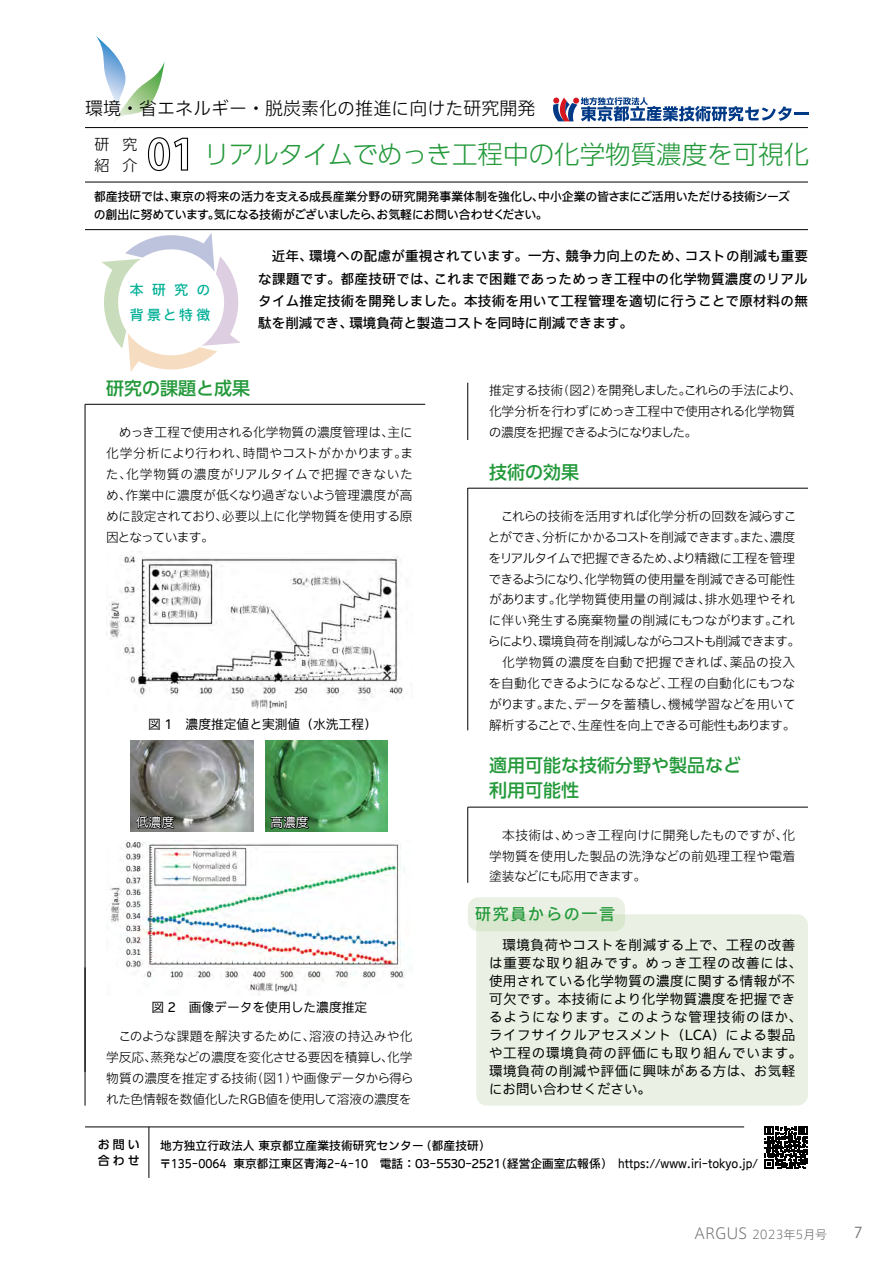
<style>
.page{position:relative;width:893px;height:1263px;background:#fff}
.page>*{position:absolute;margin:0;border:0;box-sizing:border-box;transform-origin:0 0}
.t1{font:300 25.5px "UD Shin Go Pro";color:#23993a}
.t2{font:500 18px/25.5px "UD Shin Go Pro";color:#23993a}
.t3{font:300 18px "Iwa UCDA Goth Std";color:#000}
.t4{font:500 16.05px "Iwa UCDA Goth Std";letter-spacing:.1em;color:#23993a}
.t5{font:300 15px/21px "UD Shin Go Pro";color:#000}
.t6{font:15px "Koz Go Pro";color:#727171}
.t7{font:500 13.8px/24.3px "Iwa UCDA Goth Std";letter-spacing:.245em;color:#00b097}
.t8{font:100 13.5px/18px "Iwa UCDA Goth Std";letter-spacing:.04em;color:#000}
.t9{font:500 13.5px/22.4px "Iwa UCDA Goth Std";color:#000;text-align:justify}
.t10{font:300 12.75px/21px "Iwa UCDA Goth Std";letter-spacing:-.025em;color:#000;text-align:justify}
.t11{font:300 12.75px/21px "Iwa UCDA Goth Std";letter-spacing:-.05em;color:#000}
.t12{font:100 12.75px "Iwa UCDA Goth Std";color:#000}
.t13{font:100 12.75px "Iwa UCDA Goth Std";color:#fff}
.t14{font:500 12px/18px "Iwa UCDA Goth Std";letter-spacing:-.01em;color:#000}
.t15{font:12px "Axis Basic Std N L";color:#727171}
.t16{font:500 12px/16.5px "UD Shin Go Pro";letter-spacing:.25em;color:#000}
.t17{font:500 11.7px "Iwa UCDA Goth Std";color:#000;scale:.9 1}
.t18{font:500 11.7px "Iwa UCDA Goth Std";color:#000}
.s1{font-family:"Koz Go Pr 6 N";font-weight:700;font-size:42px;color:#fff}
.s2{font-size:15px}
</style>
<div class="page">
<svg style="left:96px;top:36px;width:69px;height:86px"></svg>
<hr style="left:85px;top:404px;width:340px;height:1px;background:#000">
<hr style="left:85px;top:404px;width:1px;height:668px;background:#000">
<hr style="left:468px;top:807px;width:340px;height:1px;background:#000">
<hr style="left:467px;top:807px;width:1px;height:76px;background:#000">
<hr style="left:85px;top:127px;width:723px;height:1px;background:#000">
<hr style="left:85px;top:182px;width:723px;height:1px;background:#000">
<hr style="left:149px;top:1127px;width:1px;height:51px;background:#000">
<div style="left:468px;top:897px;width:157px;height:34px;background:#eaf1e4;border-radius:11px"></div>
<hr style="left:85px;top:1127px;width:659px;height:1px;background:#000">
<hr style="left:85px;top:967px;width:1px;height:139px;background:#000">
<hr style="left:467px;top:488px;width:1px;height:242px;background:#000">
<hr style="left:467px;top:383px;width:1px;height:57px;background:#000">
<hr style="left:468px;top:488px;width:340px;height:1px;background:#000">
<hr style="left:85px;top:229px;width:723px;height:1px;background:#000">
<img style="left:106px;top:551px;width:297px;height:159px">
<img style="left:110px;top:840px;width:296px;height:155px">
<svg style="left:765px;top:1126px;width:42px;height:42px"></svg>
<div style="left:476px;top:914px;width:332px;height:192px;background:#eaf1e4;border-radius:11px"></div>
<svg style="left:147px;top:137px;width:42px;height:35px"></svg>
<hr style="left:794px;top:112px;width:14px;height:3px;background:#003985">
<svg style="left:553px;top:97px;width:239px;height:24px"></svg>
<svg style="left:99px;top:230px;width:145px;height:142px"></svg>
<img style="left:265px;top:740px;width:123px;height:91px">
<svg style="left:270px;top:815px;width:40px;height:15px"></svg>
<img style="left:131px;top:740px;width:122px;height:91px">
<svg style="left:134px;top:815px;width:41px;height:15px"></svg>
<h2 class="t3" style="left:85px;top:95px;width:452px">環境・省エネルギー・脱炭素化の推進に向けた研究開発</h2>
<p class="t5" style="left:95px;top:133px;width:44px">研　究紹　介</p>
<h1 class="t1" style="left:147px;top:134px;width:664px"><span class="s1">01</span> リアルタイムでめっき工程中の化学物質濃度を可視化</h1>
<p class="t14" style="left:94px;top:187px;width:698px">都産技研では、東京の将来の活力を支える成長産業分野の研究開発事業体制を強化し、中小企業の皆さまにご活用いただける技術シーズの創出に努めています。気になる技術がございましたら、お気軽にお問い合わせください。</p>
<p class="t7" style="left:130px;top:277px;width:82px">本研究の背景と特徴</p>
<p class="t9" style="left:258px;top:244px;width:551px">　近年、環境への配慮が重視されています。一方、競争力向上のため、コストの削減も重要な課題です。都産技研では、これまで困難であっためっき工程中の化学物質濃度のリアルタイム推定技術を開発しました。本技術を用いて工程管理を適切に行うことで原材料の無駄を削減でき、環境負荷と製造コストを同時に削減できます。</p>
<h2 class="t2" style="left:106px;top:374px;width:145px">研究の課題と成果</h2>
<p class="t10" style="left:106px;top:421px;width:309px">　めっき工程で使用される化学物質の濃度管理は、主に化学分析により行われ、時間やコストがかかります。また、化学物質の濃度がリアルタイムで把握できないため、作業中に濃度が低くなり過ぎないよう管理濃度が高めに設定されており、必要以上に化学物質を使用する原因となっています。</p>
<p class="t12" style="left:148px;top:715px;width:230px">図 1　濃度推定値と実測値（水洗工程）</p>
<p class="t13" style="left:136px;top:813px;width:40px">低濃度</p>
<p class="t13" style="left:270px;top:813px;width:40px">高濃度</p>
<p class="t12" style="left:151px;top:998px;width:217px">図 2　画像データを使用した濃度推定</p>
<p class="t10" style="left:106px;top:1025px;width:309px">　このような課題を解決するために、溶液の持込みや化学反応、蒸発などの濃度を変化させる要因を積算し、化学物質の濃度を推定する技術（図1）や画像データから得られた色情報を数値化したRGB値を使用して溶液の濃度を</p>
<p class="t11" style="left:489px;top:379px;width:314px">推定する技術（図2）を開発しました。これらの手法により、化学分析を行わずにめっき工程中で使用される化学物質の濃度を把握できるようになりました。</p>
<h2 class="t2" style="left:489px;top:458px;width:91px">技術の効果</h2>
<p class="t10" style="left:488px;top:505px;width:314px;text-align:left">　これらの技術を活用すれば化学分析の回数を減らすことができ、分析にかかるコストを削減できます。また、濃度をリアルタイムで把握できるため、より精緻に工程を管理できるようになり、化学物質の使用量を削減できる可能性があります。化学物質使用量の削減は、排水処理やそれに伴い発生する廃棄物量の削減にもつながります。これらにより、環境負荷を削減しながらコストも削減できます。　化学物質の濃度を自動で把握できれば、薬品の投入を自動化できるようになるなど、工程の自動化にもつながります。また、データを蓄積し、機械学習などを用いて解析することで、生産性を向上できる可能性もあります。</p>
<h2 class="t2" style="left:489px;top:752px;width:253px">適用可能な技術分野や製品など利用可能性</h2>
<p class="t10" style="left:489px;top:823px;width:308px">　本技術は、めっき工程向けに開発したものですが、化学物質を使用した製品の洗浄などの前処理工程や電着塗装などにも応用できます。</p>
<p class="t4" style="left:475px;top:902px;width:141px">研究員からの一言</p>
<p class="t8" style="left:489px;top:935px;width:314px">　環境負荷やコストを削減する上で、工程の改善は重要な取り組みです。めっき工程の改善には、使用されている化学物質の濃度に関する情報が不可欠です。本技術により化学物質濃度を把握できるようになります。このような管理技術のほか、ライフサイクルアセスメント（LCA）による製品や工程の環境負荷の評価にも取り組んでいます。環境負荷の削減や評価に興味がある方は、お気軽にお問い合わせください。</p>
<p class="t16" style="left:98px;top:1135px;width:43px">お問い合わせ</p>
<p class="t18" style="left:160px;top:1136px;width:325px">地方独立行政法人 東京都立産業技術研究センター (都産技研)</p>
<p class="t17" style="left:160px;top:1155px;width:666px">〒135-0064 東京都江東区青海2-4-10　電話：03-5530-2521（経営企画室広報係）　https://www.iri-tokyo.jp/</p>
<p class="t15" style="left:694px;top:1225px;width:134px"><span class="s2">ARGUS</span> 2023年5月号</p>
<p class="t6" style="left:854px;top:1223px;width:10px">7</p>
</div>
